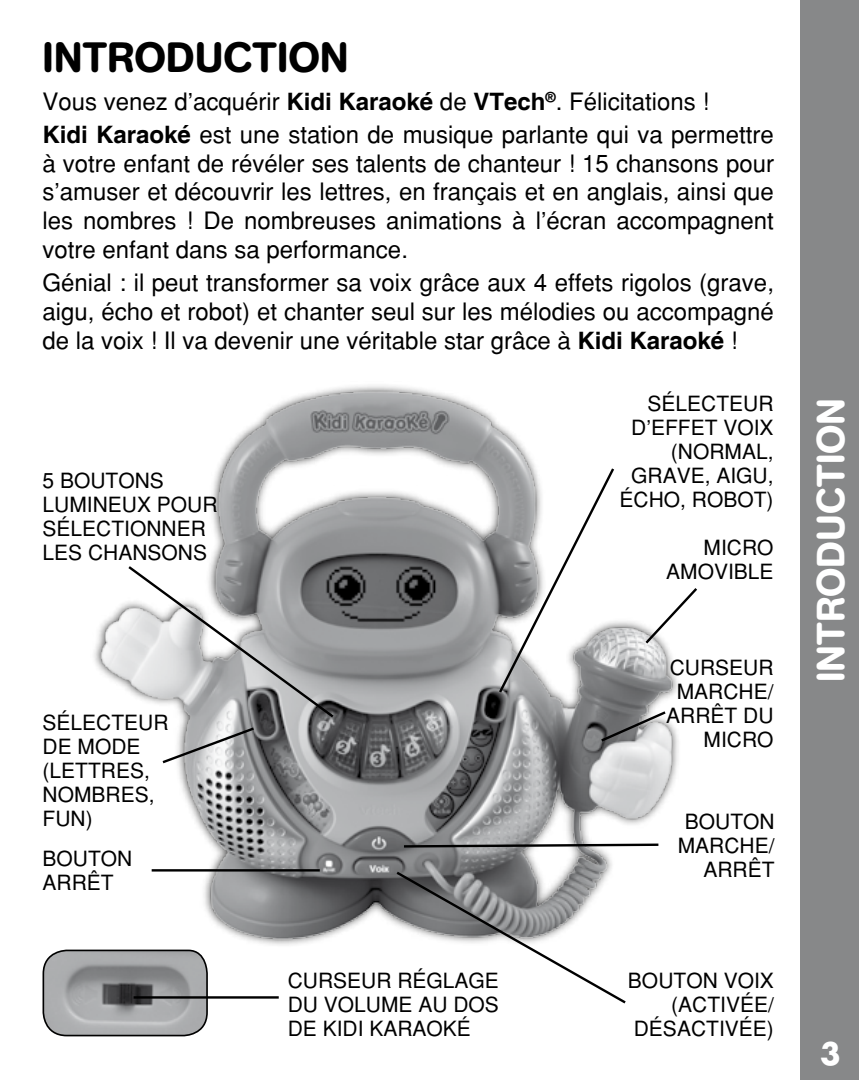
<style>
.page{position:relative;width:859px;height:1080px;background:#fff}
.page>*{position:absolute;margin:0;border:0;box-sizing:border-box;transform-origin:0 0}
.t1{font:500 42px "AG Book Rounded";color:#000}
.t2{font:500 39px "AG Book Rounded";color:#fff}
.t3{font:24px/28.8px "Helvetica";color:#000;text-align:justify}
.t4{font:21px/24px "Helvetica";color:#000}
.s1{font-weight:700}
</style>
<div class="page">
<div style="left:800px;top:0;width:59px;height:1080px;background:#878889"></div>
<img style="left:94px;top:385px;width:585px;height:560px">
<svg style="left:42px;top:949px;width:166px;height:88px;background:#999a9c"></svg>
<svg style="left:126px;top:564px;width:210px;height:156px"></svg>
<svg style="left:160px;top:726px;width:97px;height:39px"></svg>
<hr style="left:152px;top:869px;width:168px;height:3px;background:#000">
<svg style="left:394px;top:869px;width:234px;height:135px"></svg>
<svg style="left:402px;top:842px;width:259px;height:7px"></svg>
<svg style="left:497px;top:466px;width:119px;height:229px"></svg>
<svg style="left:643px;top:585px;width:54px;height:61px"></svg>
<svg style="left:598px;top:709px;width:70px;height:35px;background:#919293"></svg>
<hr style="left:134px;top:996px;width:145px;height:3px;background:#000">
<h1 class="t1" style="left:42px;top:33px;width:308px">INTRODUCTION</h1>
<p class="t3" style="left:42px;top:85px;width:733px;line-height:33px">Vous venez d’acquérir <span class="s1">Kidi Karaoké</span> de <span class="s1">VTech</span><sup>®</sup>. Félicitations !<br><span class="s1">Kidi Karaoké</span> est une station de musique parlante qui va permettre</p>
<p class="t3" style="left:42px;top:149px;width:733px">à votre enfant de révéler ses talents de chanteur ! 15 chansons pour s’amuser et découvrir les lettres, en français et en anglais, ainsi que les nombres ! De nombreuses animations à l’écran accompagnent votre enfant dans sa performance.</p>
<p class="t3" style="left:42px;top:268px;width:733px">Génial : il peut transformer sa voix grâce aux 4 effets rigolos (grave, aigu, écho et robot) et chanter seul sur les mélodies ou accompagné de la voix ! Il va devenir une véritable star grâce à <span class="s1">Kidi Karaoké</span> !</p>
<p class="t4" style="left:43px;top:469px;width:177px">5 boutons lumineux pour sélectionn er les chansons</p>
<p class="t4" style="left:43px;top:710px;width:128px">Sélecteur de mode (Lettres,<br>Nombres,<br>Fun)</p>
<p class="t4" style="left:43px;top:847px;width:88px">Bouton<br>Arrêt</p>
<p class="t4" style="left:288px;top:968px;width:213px">Curseur réglage du volume au dos d e Kidi Karaoké</p>
<p class="t4" style="left:619px;top:391px;width:156px;text-align:right">Sélecteur d’effet voix (normal,<br>g rave, aigu, écho, robot)</p>
<p class="t4" style="left:704px;top:536px;width:13px">Mic</p>
<p class="t4" style="left:666px;top:536px;width:109px;text-align:right">ro<br>amovi ble</p>
<p class="t4" style="left:666px;top:656px;width:109px;text-align:right">Curseur<br>Marche/<br>Arrêt du micro</p>
<p class="t4" style="left:685px;top:810px;width:88px">Bouton</p>
<p class="t4" style="left:678px;top:834px;width:98px">Marche/</p>
<p class="t4" style="left:703px;top:858px;width:66px">Arrêt</p>
<p class="t4" style="left:671px;top:968px;width:104px;text-indent:-43px">Bouton voix (activ</p>
<p class="t4" style="left:740px;top:992px;width:35px">ée/</p>
<p class="t4" style="left:634px;top:1016px;width:70px">désactiv</p>
<p class="t4" style="left:739px;top:1016px;width:37px">ée)</p>
<h2 class="t2" style="left:808px;top:682px;width:286px;rotate:-90deg">INTRODUCTION</h2>
</div>
